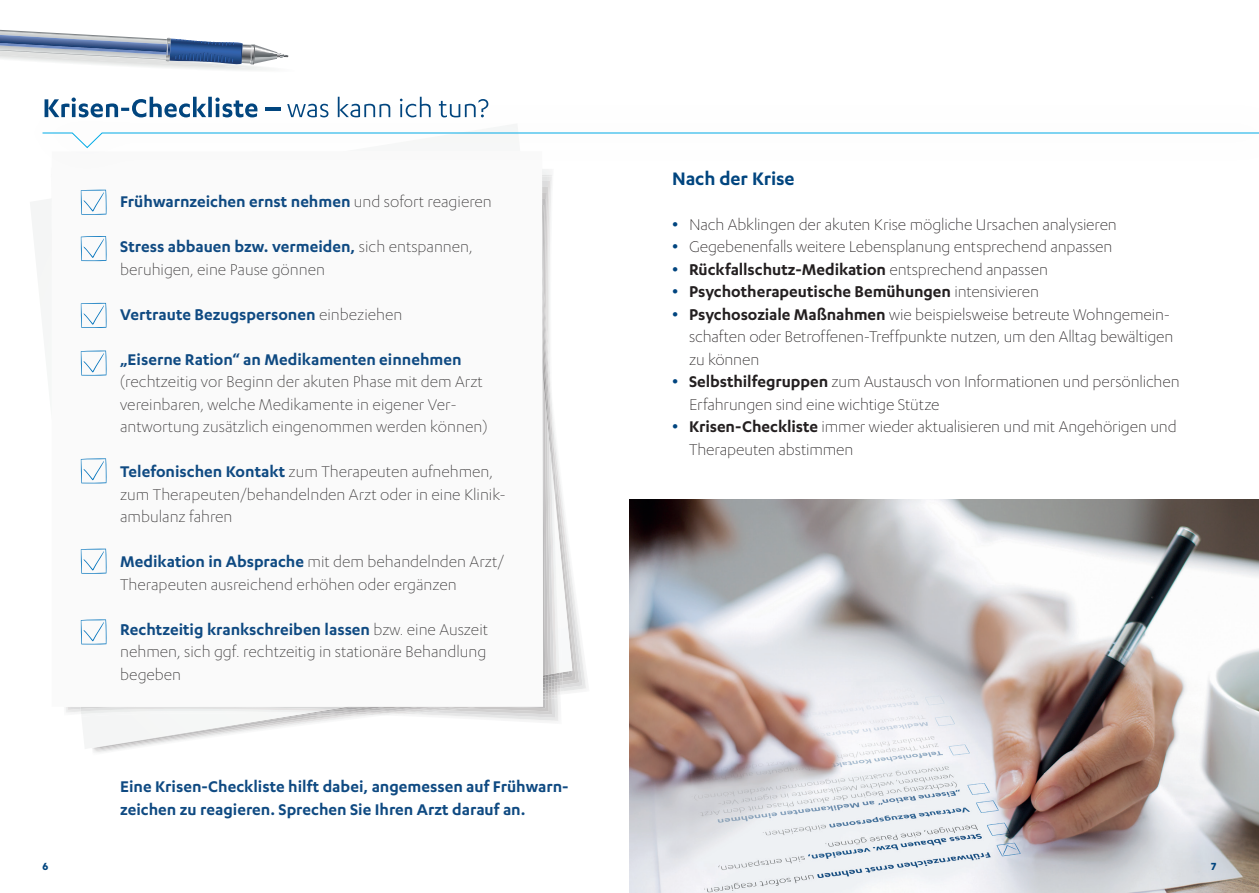
<style>
.page{position:relative;width:1259px;height:893px;background:#fff}
.page>*{position:absolute;margin:0;border:0;box-sizing:border-box;transform-origin:0 0}
.t1{font:600 21px "Karbon";letter-spacing:-.005em;color:#01457f}
.t2{font:300 18px/22.5px "Karbon";color:#312f30}
.t3{font:300 18px/22.5px "Karbon";letter-spacing:-.005em;color:#231f20}
.t4{font:600 18px/22.5px "Karbon";color:#0f4a82}
.t5{font:600 18px "Karbon";letter-spacing:-.005em;color:#231f20}
.t6{font:700 12px "Karbon";color:#01457f}
.s1{font-weight:300;color:#312f30}
.s2{font-weight:600;color:#0f4a82}
.s3{font-weight:700;color:#01457f}
.s4{font-weight:300}
.s5{font-weight:600}
</style>
<div class="page">
<img style="left:572px;top:656px;width:14px;height:35px">
<img style="left:572px;top:635px;width:10px;height:53px">
<img style="left:572px;top:612px;width:7px;height:73px">
<img style="left:572px;top:582px;width:4px;height:99px">
<svg style="left:30px;top:199px;width:542px;height:550px"></svg>
<img style="left:553px;top:199px;width:2px;height:198px">
<img style="left:552px;top:378px;width:2px;height:12px">
<img style="left:552px;top:390px;width:2px;height:13px">
<img style="left:552px;top:403px;width:2px;height:15px">
<img style="left:554px;top:418px;width:1px;height:16px">
<img style="left:62px;top:697px;width:503px;height:30px">
<img style="left:559px;top:484px;width:3px;height:189px">
<img style="left:550px;top:360px;width:2px;height:12px">
<img style="left:550px;top:372px;width:2px;height:12px">
<img style="left:550px;top:384px;width:2px;height:14px">
<img style="left:551px;top:398px;width:1px;height:15px">
<img style="left:64px;top:698px;width:498px;height:26px">
<img style="left:557px;top:461px;width:2px;height:212px">
<img style="left:548px;top:342px;width:2px;height:12px">
<img style="left:548px;top:354px;width:2px;height:12px">
<img style="left:548px;top:366px;width:2px;height:12px">
<img style="left:548px;top:378px;width:2px;height:14px">
<img style="left:549px;top:392px;width:2px;height:7px">
<img style="left:66px;top:698px;width:492px;height:23px">
<svg style="left:51px;top:199px;width:1px;height:17px"></svg>
<img style="left:554px;top:439px;width:3px;height:235px">
<img style="left:546px;top:323px;width:2px;height:12px">
<img style="left:546px;top:335px;width:2px;height:12px">
<img style="left:546px;top:347px;width:2px;height:13px">
<img style="left:546px;top:360px;width:2px;height:13px">
<img style="left:67px;top:698px;width:488px;height:20px">
<img style="left:551px;top:418px;width:3px;height:256px">
<img style="left:543px;top:187px;width:5px;height:136px">
<img style="left:545px;top:305px;width:1px;height:12px">
<img style="left:545px;top:317px;width:1px;height:12px">
<img style="left:545px;top:329px;width:1px;height:12px">
<img style="left:545px;top:341px;width:1px;height:27px">
<img style="left:545px;top:368px;width:2px;height:13px">
<img style="left:69px;top:699px;width:483px;height:15px">
<img style="left:416px;top:709px;width:135px;height:1px">
<img style="left:389px;top:708px;width:162px;height:1px">
<img style="left:543px;top:193px;width:4px;height:112px">
<img style="left:543px;top:199px;width:2px;height:100px">
<img style="left:544px;top:299px;width:1px;height:12px">
<img style="left:544px;top:311px;width:1px;height:12px">
<img style="left:544px;top:323px;width:1px;height:12px">
<img style="left:544px;top:335px;width:1px;height:13px">
<img style="left:544px;top:348px;width:1px;height:15px">
<img style="left:463px;top:699px;width:86px;height:12px">
<img style="left:432px;top:707px;width:116px;height:1px">
<img style="left:545px;top:381px;width:3px;height:293px">
<svg style="left:543px;top:284px;width:1px;height:89px"></svg>
<img style="left:496px;top:700px;width:49px;height:8px">
<svg style="left:543px;top:674px;width:5px;height:26px"></svg>
<img style="left:543px;top:373px;width:2px;height:302px">
<svg style="left:52px;top:176px;width:491px;height:531px"></svg>
<img style="left:629px;top:500px;width:630px;height:393px">
<img style="left:51px;top:174px;width:501px;height:2px">
<img style="left:52px;top:168px;width:490px;height:8px">
<img style="left:45px;top:97px;width:212px;height:20px">
<svg style="left:265px;top:108px;width:15px;height:2px"></svg>
<img style="left:287px;top:97px;width:201px;height:20px">
<svg style="left:42px;top:132px;width:1217px;height:17px"></svg>
<svg style="left:81px;top:190px;width:26px;height:25px"></svg>
<svg style="left:81px;top:236px;width:26px;height:25px"></svg>
<svg style="left:81px;top:303px;width:26px;height:25px"></svg>
<svg style="left:81px;top:351px;width:26px;height:25px"></svg>
<svg style="left:81px;top:458px;width:26px;height:26px"></svg>
<svg style="left:81px;top:549px;width:26px;height:25px"></svg>
<svg style="left:81px;top:619px;width:26px;height:26px"></svg>
<svg style="left:0;top:30px;width:289px;height:40px"></svg>
<p class="t4" style="left:120px;top:190px;width:373px">Frühwarnzeichen ernst nehmen <span class="s1">und sofort reagieren</span></p>
<p class="t2" style="left:120px;top:235px;width:354px"><span class="s2">Stress abbauen bzw. vermeiden,</span> sich entspannen, beruhigen, eine Pause gönnen</p>
<p class="t4" style="left:120px;top:302px;width:284px">Vertraute Bezugspersonen <span class="s1">einbeziehen</span></p>
<p class="t4" style="left:120px;top:347px;width:343px">„Eiserne Ration“ an Medikamenten einnehmen</p>
<p class="t2" style="left:120px;top:370px;width:369px">(rechtzeitig vor Beginn der akuten Phase mit dem Arzt vereinbaren, welche Medikamente in eigener Ver&shy;antwortung zusätzlich eingenommen werden können)</p>
<p class="t2" style="left:120px;top:460px;width:387px"><span class="s2">Telefonischen Kontakt</span> zum Therapeuten aufnehmen, zum Therapeuten/behandelnden Arzt oder in eine Klinik&shy;ambulanz fahren</p>
<p class="t2" style="left:120px;top:550px;width:385px"><span class="s2">Medikation in Absprache</span> mit dem behandelnden Arzt/<br>Therapeuten ausreichend erhöhen oder ergänzen</p>
<p class="t2" style="left:120px;top:617px;width:369px;text-align:justify"><span class="s2">Rechtzeitig krankschreiben lassen</span> bzw. eine Auszeit nehmen, sich ggf. rechtzeitig in stationäre Behandlung begeben</p>
<p class="t4" style="left:120px;top:775px;width:450px">Eine Krisen-Checkliste hilft dabei, angemessen auf Frühwarn&shy;zeichen zu reagieren. Sprechen Sie Ihren Arzt darauf an.</p>
<p class="t1" style="left:672px;top:166px;width:124px">Nach der Krise</p>
<p class="t3" style="left:672px;top:212px;width:446px"><span class="s3">•</span> Nach Abklingen der akuten Krise mögliche Ursachen analysieren</p>
<p class="t3" style="left:672px;top:235px;width:442px"><span class="s3">•</span> Gegebenenfalls weitere Lebensplanung entsprechend anpassen</p>
<p class="t5" style="left:672px;top:259px;width:377px"><span class="s3">•</span> Rückfallschutz-Medikation <span class="s4">entsprechend anpassen</span></p>
<p class="t5" style="left:672px;top:281px;width:368px"><span class="s3">•</span> Psychotherapeutische Bemühungen <span class="s4">intensivieren</span></p>
<p class="t3" style="left:689px;top:302px;width:486px;text-indent:-17px"><span class="s3">•</span> <span class="s5">Psychosoziale Maßnahmen</span> wie beispielsweise betreute Wohngemein&shy;schaften oder Betroffenen-Treffpunkte nutzen, um den Alltag bewältigen zu können</p>
<p class="t3" style="left:689px;top:370px;width:492px;text-indent:-17px"><span class="s3">•</span> <span class="s5">Selbsthilfegruppen</span> zum Austausch von Informationen und persönlichen<br>Erfahrungen sind eine wichtige Stütze</p>
<p class="t3" style="left:689px;top:415px;width:489px;text-indent:-17px"><span class="s3">•</span> <span class="s5">Krisen-Checkliste</span> immer wieder aktualisieren und mit Angehörigen und<br>Therapeuten abstimmen</p>
<p class="t6" style="left:43px;top:859px;width:7px">6</p>
<p class="t6" style="left:1211px;top:859px;width:7px">7</p>
</div>
